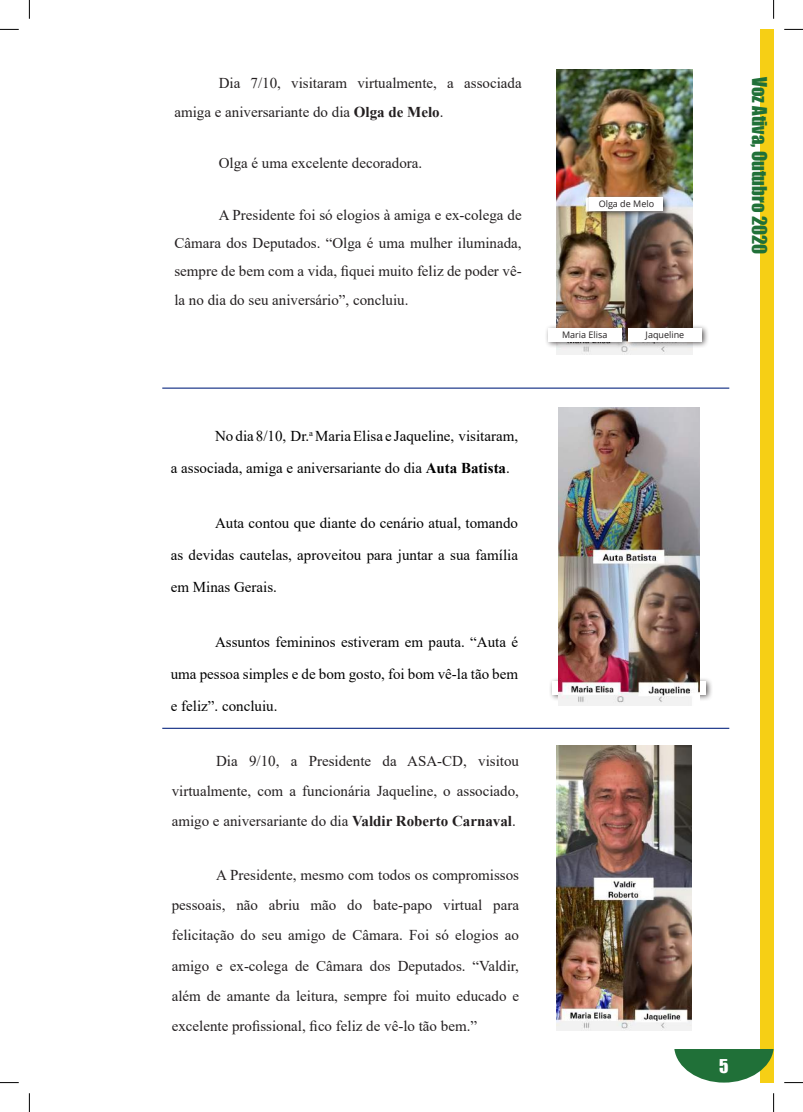
<style>
.page{position:relative;width:803px;height:1112px;background:#fff}
.page>*{position:absolute;margin:0;border:0;box-sizing:border-box;transform-origin:0 0}
.t1{font:18.75px "Impact";color:#207038}
.t2{font:17.5px "Impact";color:#fff}
.t3{font:15px/30.2px "Times New Roman";color:#231f20;text-align:justify}
.t4{font:15px/31.9px "Times New Roman";color:#000;text-align:justify}
.t5{font:9px "Open Sans";color:#231f20}
.s1{font-weight:700}
</style>
<div class="page">
<div style="left:760px;top:29px;width:13px;height:1053px;background:#f6cf15"></div>
<svg style="left:674px;top:1049px;width:99px;height:33px"></svg>
<img style="left:556px;top:745px;width:136px;height:285px">
<img style="left:557px;top:69px;width:136px;height:285px">
<div style="left:545px;top:324px;width:84px;height:25px;background:#231f20;opacity:.75"></div>
<div style="left:548px;top:328px;width:73px;height:13px;background:#fff"></div>
<div style="left:625px;top:324px;width:84px;height:25px;background:#231f20;opacity:.75"></div>
<div style="left:628px;top:328px;width:73px;height:13px;background:#fff"></div>
<div style="left:549px;top:677px;width:84px;height:24px;background:#231f20;opacity:.75"></div>
<div style="left:552px;top:681px;width:73px;height:13px;background:#fff"></div>
<div style="left:629px;top:677px;width:84px;height:24px;background:#231f20;opacity:.75"></div>
<div style="left:633px;top:681px;width:73px;height:13px;background:#fff"></div>
<div style="left:586px;top:194px;width:84px;height:24px;background:#231f20;opacity:.75"></div>
<div style="left:590px;top:197px;width:73px;height:13px;background:#fff"></div>
<hr style="left:162px;top:387px;width:567px;height:1px;background:#253f8e">
<hr style="left:162px;top:727px;width:567px;height:1px;background:#253f8e">
<img style="left:558px;top:407px;width:142px;height:298px">
<svg style="left:0;top:29px;width:19px;height:1px"></svg>
<svg style="left:784px;top:29px;width:19px;height:1px"></svg>
<svg style="left:0;top:1082px;width:19px;height:1px"></svg>
<svg style="left:784px;top:1082px;width:19px;height:1px"></svg>
<svg style="left:29px;top:0;width:1px;height:19px"></svg>
<svg style="left:29px;top:1093px;width:1px;height:18px"></svg>
<svg style="left:773px;top:0;width:1px;height:19px"></svg>
<svg style="left:773px;top:1093px;width:1px;height:18px"></svg>
<p class="t3" style="left:174px;top:69px;width:349px;line-height:28.2px;text-indent:44px">Dia 7/10, visitaram virtualmente, a associada amiga e aniversariante do dia <span class="s1">Olga de Melo</span>.</p>
<p class="t3" style="left:219px;top:147px;width:205px">Olga é uma excelente decoradora.</p>
<p class="t3" style="left:174px;top:200px;width:349px;line-height:28.2px;text-indent:44px">A Presidente foi só elogios à amiga e ex-colega de Câmara dos Deputados. “Olga é uma mulher iluminada, sempre de bem com a vida, fiquei muito feliz de poder vê&shy;la no dia do seu aniversário”, concluiu.</p>
<p class="t4" style="left:171px;top:419px;width:349px;text-indent:44px">No dia 8/10, Dr.<sup>a</sup> Maria Elisa e Jaqueline, visitaram, a associada, amiga e aniversariante do dia <span class="s1">Auta Batista</span>.</p>
<p class="t4" style="left:171px;top:506px;width:349px;text-indent:44px">Auta contou que diante do cenário atual, tomando as devidas cautelas, aproveitou para juntar a sua família em Minas Gerais.</p>
<p class="t4" style="left:171px;top:625px;width:349px;text-indent:44px">Assuntos femininos estiveram em pauta. “Auta é uma pessoa simples e de bom gosto, foi bom vê-la tão bem e feliz”. concluiu.</p>
<p class="t3" style="left:172px;top:744px;width:349px;text-indent:44px">Dia 9/10, a Presidente da ASA-CD, visitou virtualmente, com a funcionária Jaqueline, o associado, amigo e aniversariante do dia <span class="s1">Valdir Roberto Carnaval</span>.</p>
<p class="t3" style="left:172px;top:858px;width:349px;text-indent:44px">A Presidente, mesmo com todos os compromissos pessoais, não abriu mão do bate-papo virtual para felicitação do seu amigo de Câmara. Foi só elogios ao amigo e ex-colega de Câmara dos Deputados. “Valdir, além de amante da leitura, sempre foi muito educado e excelente profissional, fico feliz de vê-lo tão bem.”</p>
<p class="t5" style="left:599px;top:198px;width:57px">Olga de Melo</p>
<p class="t5" style="left:562px;top:328px;width:47px">Maria Elisa</p>
<p class="t5" style="left:646px;top:328px;width:40px">Jaqueline</p>
<p class="t1" style="left:774px;top:77px;width:179px;rotate:90deg">Voz Ativa, Outubro 2020</p>
<p class="t2" style="left:719px;top:1051px;width:11px">5</p>
</div>
